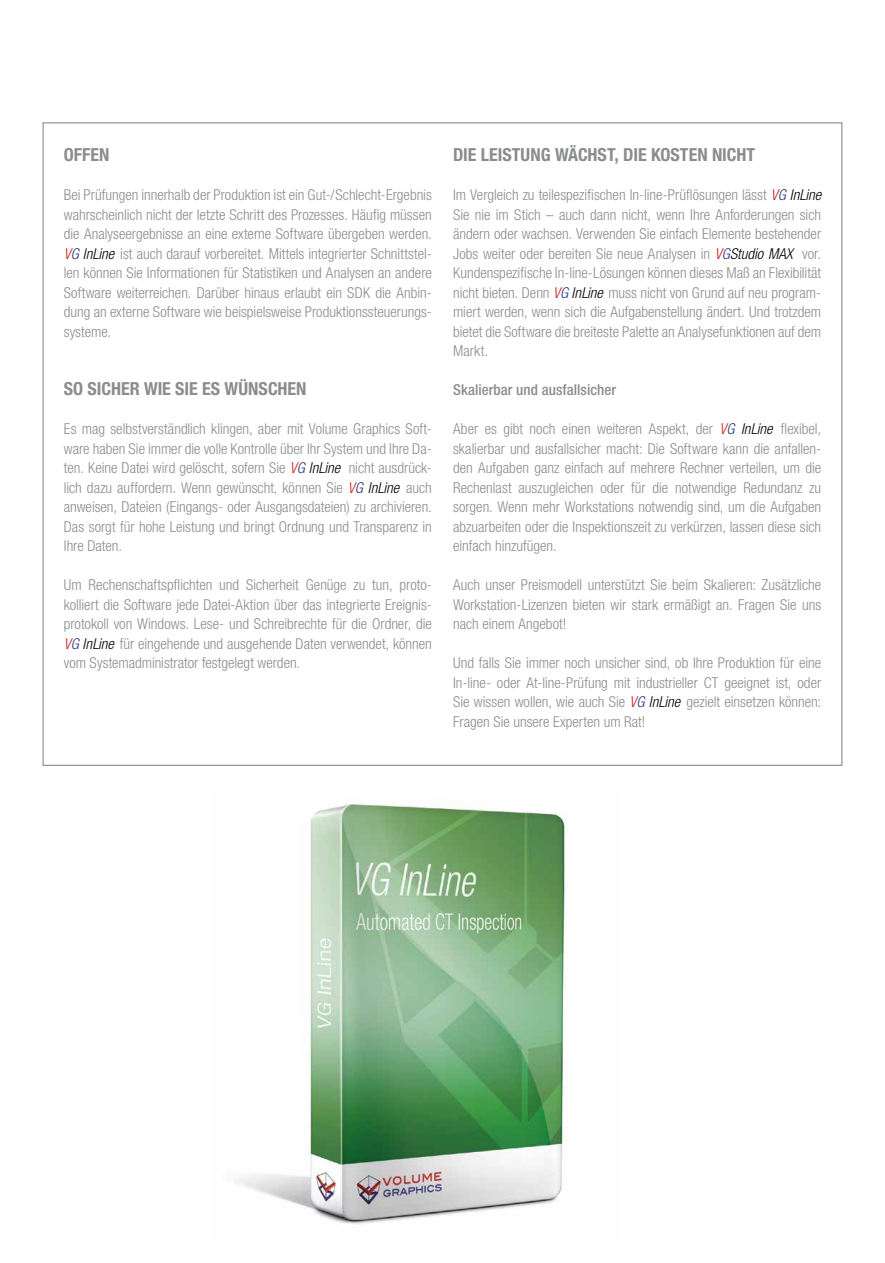
<style>
.page{position:relative;width:885px;height:1263px;background:#fff}
.page>*{position:absolute;margin:0;border:0;box-sizing:border-box;transform-origin:0 0}
.t1{font:700 condensed 18px "Helvetica Neue LT Std";color:#8b8d8d}
.t2{font:300 condensed 15px/19.5px "Helvetica Neue LT Std";color:#8b8d8d;text-align:justify}
.t3{font:500 condensed 15px "Helvetica Neue LT Std";letter-spacing:.005em;color:#8b8d8d}
.s1{font-style:italic;color:#cd171a}
.s2{font-style:italic;color:#283583}
.s3{font-style:italic;color:#000}
</style>
<div class="page">
<img style="left:236px;top:804px;width:331px;height:420px">
<p class="t1" style="left:64px;top:144px;width:47px">OFFEN</p>
<p class="t2" style="left:64px;top:185px;width:369px">Bei Prüfungen innerhalb der Produktion ist ein Gut-/Schlecht-Ergebnis wahrscheinlich nicht der letzte Schritt des Prozesses. Häufig müssen die Analyseergebnisse an eine externe Software übergeben werden.<br><span class="s1">V</span><span class="s2">G</span> <span class="s3">InLine</span> ist auch darauf vorbereitet. Mittels integrierter Schnittstel&shy;len können Sie Informationen für Statistiken und Analysen an andere Software weiterreichen. Darüber hinaus erlaubt ein SDK die Anbin&shy;dung an externe Software wie beispielsweise Produktionssteuerungs&shy;systeme.</p>
<p class="t1" style="left:64px;top:378px;width:244px">SO SICHER WIE SIE ES WÜNSCHEN</p>
<p class="t2" style="left:64px;top:419px;width:369px">Es mag selbstverständlich klingen, aber mit Volume Graphics Soft&shy;ware haben Sie immer die volle Kontrolle über Ihr System und Ihre Da&shy;ten. Keine Datei wird gelöscht, sofern Sie <span class="s1">V</span><span class="s2">G</span> <span class="s3">InLine</span> nicht ausdrück&shy;lich dazu auffordern. Wenn gewünscht, können Sie <span class="s1">V</span><span class="s2">G</span> <span class="s3">InLine</span> auch anweisen, Dateien (Eingangs- oder Ausgangsdateien) zu archivieren.<br>Das sorgt für hohe Leistung und bringt Ordnung und Transparenz in Ihre Daten.</p>
<p class="t2" style="left:64px;top:575px;width:369px">Um Rechenschaftspflichten und Sicherheit Genüge zu tun, proto&shy;kolliert die Software jede Datei-Aktion über das integrierte Ereignis&shy;protokoll von Windows. Lese- und Schreibrechte für die Ordner, die <span class="s1">V</span><span class="s2">G</span> <span class="s3">InLine</span> für eingehende und ausgehende Daten verwendet, können vom Systemadministrator festgelegt werden.</p>
<p class="t1" style="left:453px;top:144px;width:303px">DIE LEISTUNG WÄCHST, DIE KOSTEN NICHT</p>
<p class="t2" style="left:453px;top:185px;width:369px">Im Vergleich zu teilespezifischen In-line-Prüflösungen lässt <span class="s1">V</span><span class="s2">G</span> <span class="s3">InLine </span>Sie nie im Stich – auch dann nicht, wenn Ihre Anforderungen sich ändern oder wachsen. Verwenden Sie einfach Elemente bestehender Jobs weiter oder bereiten Sie neue Analysen in <span class="s1">V</span><span class="s2">G</span><span class="s3">Studio MAX</span> vor.<br>Kundenspezifische In-line-Lösungen können dieses Maß an Flexibilität nicht bieten. Denn <span class="s1">V</span><span class="s2">G</span> <span class="s3">InLine</span> muss nicht von Grund auf neu program&shy;miert werden, wenn sich die Aufgabenstellung ändert. Und trotzdem bietet die Software die breiteste Palette an Analysefunktionen auf dem Markt.</p>
<p class="t3" style="left:453px;top:381px;width:164px">Skalierbar und ausfallsicher</p>
<p class="t2" style="left:453px;top:419px;width:369px">Aber es gibt noch einen weiteren Aspekt, der <span class="s1">V</span><span class="s2">G</span> <span class="s3">InLine</span> flexibel, skalierbar und ausfallsicher macht: Die Software kann die anfallen&shy;den Aufgaben ganz einfach auf mehrere Rechner verteilen, um die Rechenlast auszugleichen oder für die notwendige Redundanz zu sorgen. Wenn mehr Workstations notwendig sind, um die Aufgaben abzuarbeiten oder die Inspektionszeit zu verkürzen, lassen diese sich einfach hinzufügen.</p>
<p class="t2" style="left:453px;top:575px;width:369px">Auch unser Preismodell unterstützt Sie beim Skalieren: Zusätzliche Workstation-Lizenzen bieten wir stark ermäßigt an. Fragen Sie uns nach einem Angebot!</p>
<p class="t2" style="left:453px;top:653px;width:369px">Und falls Sie immer noch unsicher sind, ob Ihre Produktion für eine In-line- oder At-line-Prüfung mit industrieller CT geeignet ist, oder Sie wissen wollen, wie auch Sie <span class="s1">V</span><span class="s2">G</span> <span class="s3">InLine</span> gezielt einsetzen können:<br>Fragen Sie unsere Experten um Rat!</p>
</div>
